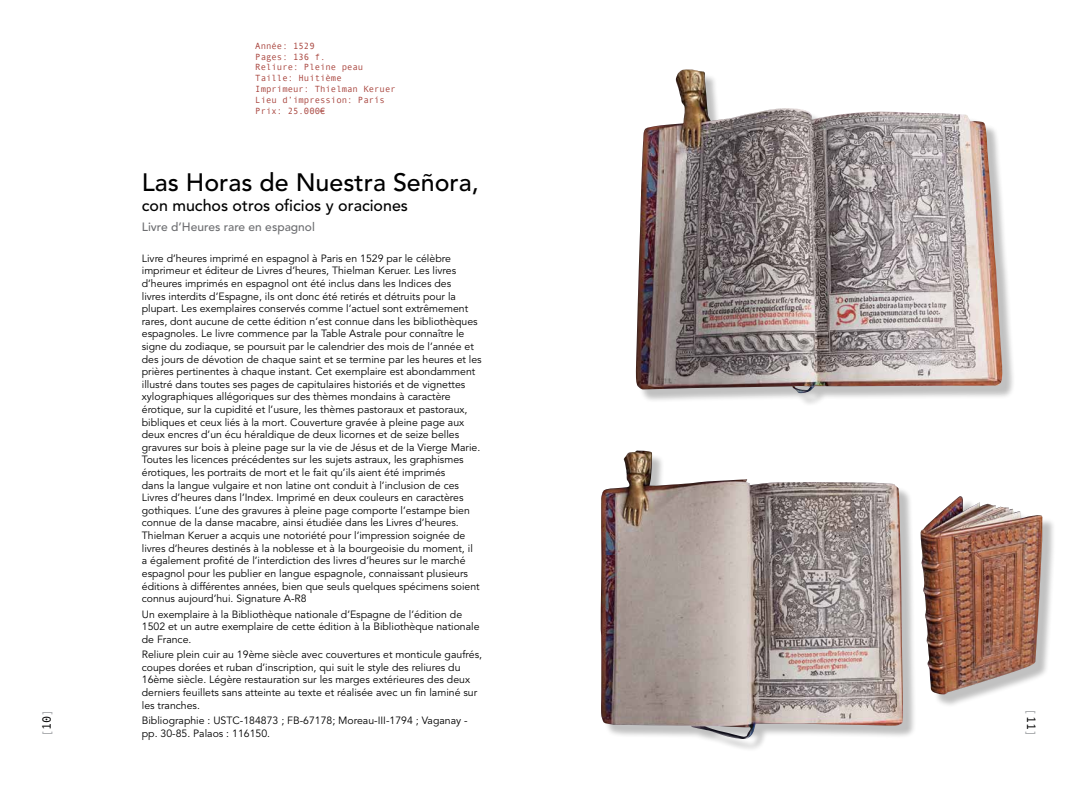
<style>
.page{position:relative;width:1078px;height:794px;background:#fff}
.page>*{position:absolute;margin:0;border:0;box-sizing:border-box;transform-origin:0 0}
.t1{font:500 25px "Avenir";color:#000}
.t2{font:500 16px "Avenir";color:#000}
.t3{font:500 12px "Avenir";color:#6d6e71}
.t4{font:12px "Andale Mono";color:#a7a9ac}
.t5{font:10.5px/12.6px "Avenir";color:#000}
.t6{font:9px/10.8px "Andale Mono";color:#a7423b}
.s1{color:#000}
</style>
<div class="page">
<div style="left:603px;top:453px;width:313px;height:299px;background:#000;opacity:.25"></div>
<img style="left:600px;top:450px;width:303px;height:289px">
<div style="left:638px;top:72px;width:377px;height:334px;background:#000;opacity:.25"></div>
<img style="left:635px;top:69px;width:367px;height:324px">
<div style="left:923px;top:499px;width:132px;height:208px;background:#000;opacity:.25"></div>
<img style="left:920px;top:496px;width:122px;height:198px">
<p class="t6" style="left:255px;top:40px;width:142px">Année: 1529<br>Pages: 136 f.<br>Reliure: Pleine peau<br>Taille: Huitième<br>Imprimeur: Thielman Keruer<br>Lieu d’impression: París<br>Prix: 25.000€</p>
<h1 class="t1" style="left:142px;top:168px;width:338px">Las Horas de Nuestra Señora,</h1>
<h2 class="t2" style="left:142px;top:196px;width:268px">con muchos otros oficios y oraciones</h2>
<p class="t3" style="left:142px;top:220px;width:174px">Livre d’Heures rare en espagnol</p>
<p class="t5" style="left:142px;top:252px;width:341px">Livre d’heures imprimé en espagnol à Paris en 1529 par le célèbre imprimeur et éditeur de Livres d’heures, Thielman Keruer. Les livres d’heures imprimés en espagnol ont été inclus dans les Indices des<br>livres interdits d’Espagne, ils ont donc été retirés et détruits pour la plupart. Les exemplaires conservés comme l’actuel sont extrêmement rares, dont aucune de cette édition n’est connue dans les bibliothèques espagnoles. Le livre commence par la Table Astrale pour connaître le signe du zodiaque, se poursuit par le calendrier des mois de l’année et des jours de dévotion de chaque saint et se termine par les heures et les prières pertinentes à chaque instant. Cet exemplaire est abondamment illustré dans toutes ses pages de capitulaires historiés et de vignettes xylographiques allégoriques sur des thèmes mondains à caractère érotique, sur la cupidité et l’usure, les thèmes pastoraux et pastoraux, bibliques et ceux liés à la mort. Couverture gravée à pleine page aux deux encres d’un écu héraldique de deux licornes et de seize belles gravures sur bois à pleine page sur la vie de Jésus et de la Vierge Marie.<br>Toutes les licences précédentes sur les sujets astraux, les graphismes érotiques, les portraits de mort et le fait qu’ils aient été imprimés<br>dans la langue vulgaire et non latine ont conduit à l’inclusion de ces Livres d’heures dans l’Index. Imprimé en deux couleurs en caractères gothiques. L’une des gravures à pleine page comporte l’estampe bien connue de la danse macabre, ainsi étudiée dans les Livres d’heures.<br>Thielman Keruer a acquis une notoriété pour l’impression soignée de livres d’heures destinés à la noblesse et à la bourgeoisie du moment, il<br>a également profité de l’interdiction des livres d’heures sur le marché espagnol pour les publier en langue espagnole, connaissant plusieurs éditions à différentes années, bien que seuls quelques spécimens soient connus aujourd’hui. Signature A-R8</p>
<p class="t5" style="left:142px;top:608px;width:339px">Un exemplaire à la Bibliothèque nationale d’Espagne de l’édition de<br>1502 et un autre exemplaire de cette édition à la Bibliothèque nationale de France.</p>
<p class="t5" style="left:142px;top:648px;width:342px">Reliure plein cuir au 19ème siècle avec couvertures et monticule gaufrés, coupes dorées et ruban d’inscription, qui suit le style des reliures du 16ème siècle. Légère restauration sur les marges extérieures des deux derniers feuillets sans atteinte au texte et réalisée avec un fin laminé sur les tranches.</p>
<p class="t5" style="left:142px;top:714px;width:327px">Bibliographie : USTC-184873 ; FB-67178; Moreau-III-1794 ; Vaganay - pp. 30-85. Palaos : 116150.</p>
<p class="t4" style="left:40px;top:737px;width:30px;rotate:-90deg">[<span class="s1">10</span>]</p>
<p class="t4" style="left:1037px;top:708px;width:30px;rotate:90deg">[<span class="s1">11</span>]</p>
</div>
